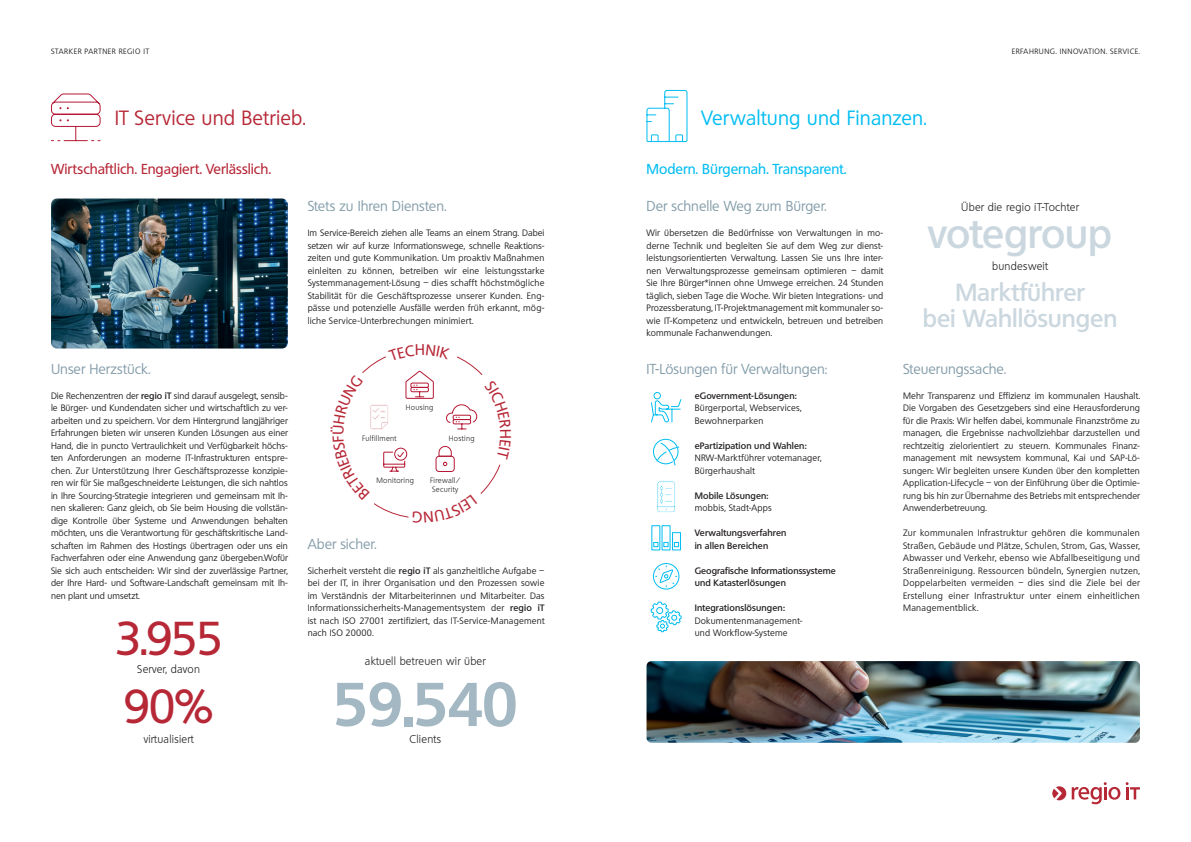
<style>
.page{position:relative;width:1191px;height:842px;background:#fff}
.page>*{position:absolute;margin:0;border:0;box-sizing:border-box;transform-origin:0 0}
.t1{font:800 59.9px "Quebec Serial";color:#a3b8c3}
.t2{font:500 46.1px "Quebec Serial";color:#b72837}
.t3{font:700 40px "Quebec Serial";letter-spacing:-.005em;color:#cbd7df}
.t4{font:700 24px/26px "Quebec Serial";color:#cbd7df;text-align:center}
.t5{font:20px "Quebec Serial";letter-spacing:.005em;color:#01bdf2}
.t6{font:20px "Quebec Serial";letter-spacing:.01em;color:#b72837}
.t7{font:14px "Quebec Serial";color:#839ca9}
.t8{font:500 14px "Quebec Serial";color:#b72837}
.t9{font:500 14px "Quebec Serial";color:#01bdf2}
.t10{font:300 11px "Quebec Serial";letter-spacing:.02em;color:#231f20}
.t11{font:9px/12.5px "Quebec Serial";letter-spacing:.02em;color:#231f20;text-align:justify}
.t12{font:700 9px/12.5px "Quebec Serial";letter-spacing:.015em;color:#231f20}
.t13{font:300 7.5px/9px "Quebec Serial";letter-spacing:.04em;color:#231f20}
.t14{font:7.5px "Quebec Serial";letter-spacing:.07em;color:#231f20}
.s1{font-weight:700}
</style>
<div class="page">
<svg style="left:1052px;top:782px;width:88px;height:22px"></svg>
<svg style="left:651px;top:392px;width:31px;height:31px"></svg>
<div style="left:653px;top:439px;width:25px;height:25px;border:1px solid #01bdf2;border-radius:50%"></div>
<svg style="left:656px;top:442px;width:23px;height:24px"></svg>
<svg style="left:651px;top:525px;width:9px;height:25px"></svg>
<svg style="left:661px;top:525px;width:9px;height:25px"></svg>
<svg style="left:672px;top:532px;width:9px;height:18px"></svg>
<svg style="left:653px;top:542px;width:15px;height:5px"></svg>
<svg style="left:674px;top:542px;width:5px;height:5px"></svg>
<svg style="left:657px;top:481px;width:18px;height:32px"></svg>
<svg style="left:650px;top:563px;width:32px;height:70px"></svg>
<img style="left:51px;top:198px;width:237px;height:150px">
<img style="left:646px;top:661px;width:494px;height:82px">
<svg style="left:51px;top:93px;width:50px;height:48px"></svg>
<svg style="left:646px;top:90px;width:42px;height:52px"></svg>
<svg style="left:362px;top:356px;width:139px;height:162px"></svg>
<p class="t14" style="left:51px;top:47px;width:99px">STARKER PARTNER REGIO IT</p>
<p class="t14" style="left:1011px;top:47px;width:130px">ERFAHRUNG. INNOVATION. SERVICE.</p>
<h3 class="t6" style="left:115px;top:105px;width:192px">IT Service und Betrieb.</h3>
<h3 class="t5" style="left:701px;top:105px;width:226px">Verwaltung und Finanzen.</h3>
<h3 class="t8" style="left:51px;top:159px;width:221px">Wirtschaftlich. Engagiert. Verlässlich.</h3>
<h3 class="t7" style="left:51px;top:359px;width:101px">Unser Herzstück.</h3>
<p class="t11" style="left:51px;top:389px;width:238px">Die Rechenzentren der <span class="s1">regio iT</span> sind darauf ausgelegt, sensib&shy;le Bürger- und Kundendaten sicher und wirtschaftlich zu ver&shy;arbeiten und zu speichern. Vor dem Hintergrund langjähriger Erfahrungen bieten wir unseren Kunden Lösungen aus einer Hand, die in puncto Vertraulichkeit und Verfügbarkeit höchs&shy;ten Anforderungen an moderne IT-Infrastrukturen entspre&shy;chen. Zur Unterstützung Ihrer Geschäftsprozesse konzipie&shy;ren wir für Sie maßgeschneiderte Leistungen, die sich nahtlos in Ihre Sourcing-Strategie integrieren und gemeinsam mit Ih&shy;nen skalieren: Ganz gleich, ob Sie beim Housing die vollstän&shy;dige Kontrolle über Systeme und Anwendungen behalten möchten, uns die Verantwortung für geschäftskritische Land&shy;schaften im Rahmen des Hostings übertragen oder uns ein Fachverfahren oder eine Anwendung ganz übergeben.Wofür Sie sich auch entscheiden: Wir sind der zuverlässige Partner, der Ihre Hard- und Software-Landschaft gemeinsam mit Ih&shy;nen plant und umsetzt.</p>
<h2 class="t2" style="left:115px;top:608px;width:110px">3.955</h2>
<p class="t10" style="left:137px;top:662px;width:64px">Server, davon</p>
<h2 class="t2" style="left:124px;top:677px;width:92px">90%</h2>
<p class="t10" style="left:144px;top:732px;width:52px">virtualisiert</p>
<h3 class="t7" style="left:308px;top:197px;width:140px">Stets zu Ihren Diensten.</h3>
<p class="t11" style="left:308px;top:226px;width:238px">Im Service-Bereich ziehen alle Teams an einem Strang. Dabei setzen wir auf kurze Informationswege, schnelle Reaktions&shy;zeiten und gute Kommunikation. Um proaktiv Maßnahmen einleiten zu können, betreiben wir eine leistungsstarke Systemmanagement-Lösung – dies schafft höchstmögliche Stabilität für die Geschäftsprozesse unserer Kunden. Eng&shy;pässe und potenzielle Ausfälle werden früh erkannt, mög&shy;liche Service-Unterbrechungen minimiert.</p>
<p class="t13" style="left:406px;top:403px;width:29px">Housing</p>
<p class="t13" style="left:362px;top:434px;width:36px">Fulfillment</p>
<p class="t13" style="left:376px;top:476px;width:39px">Monitoring</p>
<p class="t13" style="left:449px;top:434px;width:27px">Hosting</p>
<p class="t13" style="left:430px;top:476px;width:32px">Firewall/<br>Security</p>
<h3 class="t7" style="left:308px;top:534px;width:70px">Aber sicher.</h3>
<p class="t11" style="left:308px;top:564px;width:238px">Sicherheit versteht die <span class="s1">regio iT</span> als ganzheitliche Aufgabe – bei der IT, in ihrer Organisation und den Prozessen sowie im Verständnis der Mitarbeiterinnen und Mitarbeiter. Das Informationssicherheits-Managementsystem der <span class="s1">regio iT </span>ist nach ISO 27001 zertifiziert, das IT-Service-Management nach ISO 20000.</p>
<p class="t10" style="left:365px;top:654px;width:122px">aktuell betreuen wir über</p>
<h1 class="t1" style="left:333px;top:665px;width:186px">59.540</h1>
<p class="t10" style="left:409px;top:732px;width:33px">Clients</p>
<h3 class="t9" style="left:646px;top:159px;width:201px">Modern. Bürgernah. Transparent.</h3>
<h3 class="t7" style="left:646px;top:197px;width:181px">Der schnelle Weg zum Bürger.</h3>
<p class="t11" style="left:646px;top:226px;width:238px">Wir übersetzen die Bedürfnisse von Verwaltungen in mo&shy;derne Technik und begleiten Sie auf dem Weg zur dienst&shy;leistungsorientierten Verwaltung. Lassen Sie uns Ihre inter&shy;nen Verwaltungsprozesse gemeinsam optimieren – damit Sie Ihre Bürger*innen ohne Umwege erreichen. 24 Stunden täglich, sieben Tage die Woche. Wir bieten Integrations- und Prozessberatung, IT-Projektmanagement mit kommunaler so&shy;wie IT-Kompetenz und entwickeln, betreuen und betreiben kommunale Fachanwendungen.</p>
<h3 class="t7" style="left:646px;top:359px;width:182px">IT-Lösungen für Verwaltungen:</h3>
<p class="t12" style="left:694px;top:389px;width:104px">eGovernment-Lösungen:</p>
<p class="t11" style="left:694px;top:401px;width:108px">Bürgerportal, Webservices,<br>Bewohnerparken</p>
<p class="t12" style="left:694px;top:439px;width:113px">ePartizipation und Wahlen:</p>
<p class="t11" style="left:694px;top:451px;width:128px">NRW-Marktführer votemanager,<br>Bürgerhaushalt</p>
<p class="t12" style="left:694px;top:489px;width:75px">Mobile Lösungen:</p>
<p class="t11" style="left:694px;top:501px;width:79px">mobbis, Stadt-Apps</p>
<p class="t12" style="left:694px;top:526px;width:93px">Verwaltungsverfahren in allen Bereichen</p>
<p class="t12" style="left:694px;top:564px;width:142px">Geografische Informationssysteme und Katasterlösungen</p>
<p class="t12" style="left:694px;top:601px;width:92px">Integrationslösungen:</p>
<p class="t11" style="left:694px;top:614px;width:109px">Dokumentenmanagement&shy;und Workflow-Systeme</p>
<p class="t10" style="left:961px;top:200px;width:119px">Über die regio iT-Tochter</p>
<h3 class="t3" style="left:928px;top:207px;width:185px">votegroup</h3>
<p class="t10" style="left:992px;top:259px;width:58px">bundesweit</p>
<h3 class="t4" style="left:922px;top:279px;width:196px">Marktführer<br>bei Wahllösungen</h3>
<h3 class="t7" style="left:903px;top:359px;width:104px">Steuerungssache.</h3>
<p class="t11" style="left:903px;top:389px;width:238px">Mehr Transparenz und Effizienz im kommunalen Haushalt.<br>Die Vorgaben des Gesetzgebers sind eine Herausforderung für die Praxis: Wir helfen dabei, kommunale Finanzströme zu managen, die Ergebnisse nachvollziehbar darzustellen und rechtzeitig zielorientiert zu steuern. Kommunales Finanz&shy;management mit newsystem kommunal, Kai und SAP-Lö&shy;sungen: Wir begleiten unsere Kunden über den kompletten Application-Lifecycle – von der Einführung über die Optimie&shy;rung bis hin zur Übernahme des Betriebs mit entsprechender Anwenderbetreuung.</p>
<p class="t11" style="left:903px;top:526px;width:238px">Zur kommunalen Infrastruktur gehören die kommunalen Straßen, Gebäude und Plätze, Schulen, Strom, Gas, Wasser, Abwasser und Verkehr, ebenso wie Abfallbeseitigung und Straßenreinigung. Ressourcen bündeln, Synergien nutzen, Doppelarbeiten vermeiden – dies sind die Ziele bei der Erstellung einer Infrastruktur unter einem einheitlichen Managementblick.</p>
</div>
